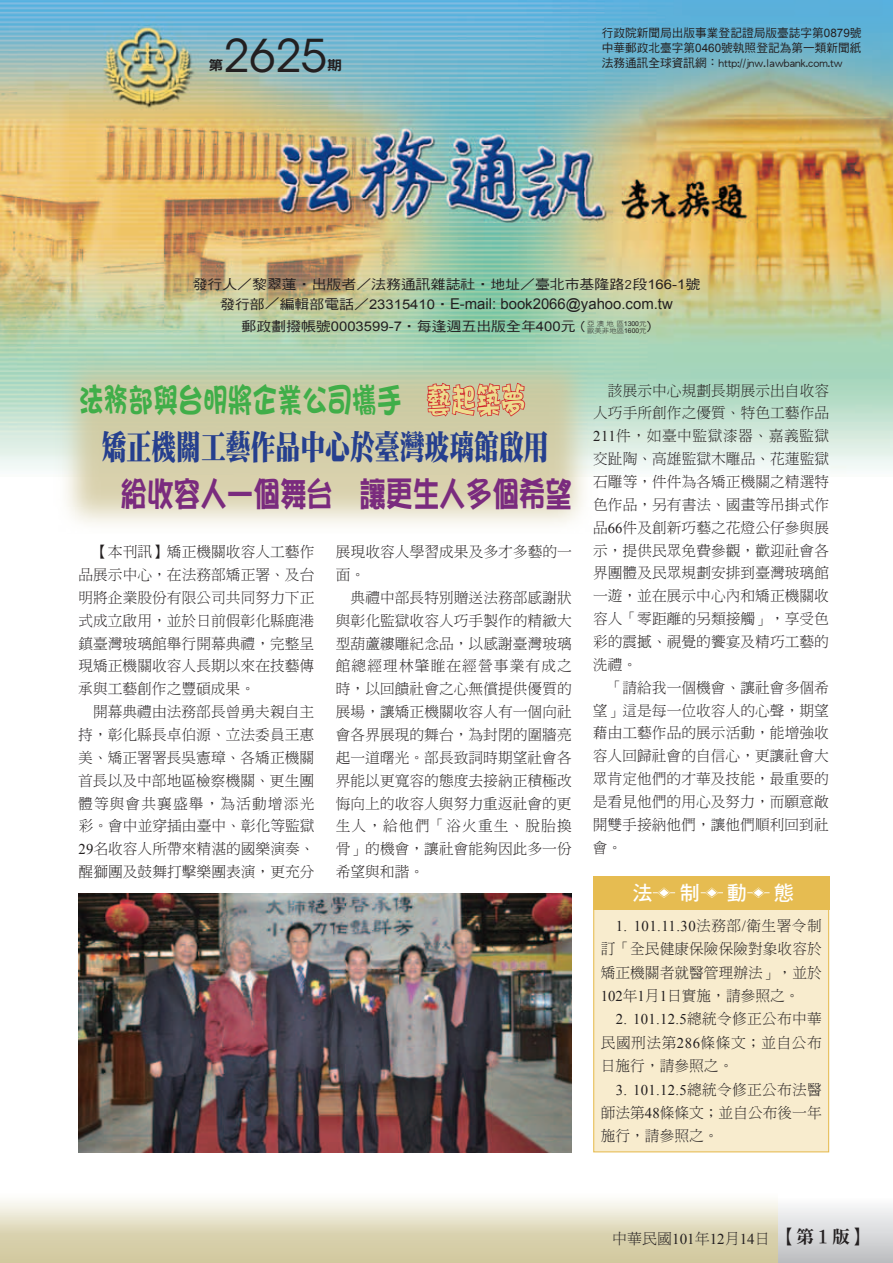
<style>
.page{position:relative;width:893px;height:1263px;background:#fff}
.page>*{position:absolute;margin:0;border:0;box-sizing:border-box;transform-origin:0 0}
.t1{font:45px "ITC Avant Garde Std";color:#231f20}
.t2{font:34.05px "DF Hai Bao Std W9";color:#40ae49;scale:.73 1}
.t3{font:34.05px "DF Ming Std W12";color:#253f8e;scale:.73 1}
.t4{font:34.05px "DFPOP1 W9 HKP BF";color:#7a2b7e;scale:.78 1}
.t5{font:20.25px "DF Hei Std W7";color:#fff}
.t6{font:18px "DF Ming Std W9";color:#231f20}
.t7{font:15px "DF Ming Std W3";color:#231f20}
.t8{font:14.85px/22.8px "DF Ming Std W3";color:#231f20;text-align:justify}
.t9{font:14.85px "Times New Roman";letter-spacing:.02em;color:#231f20}
.t10{font:14.85px "Arial";color:#231f20}
.t11{font:14.85px/23.4px "DF Ming Std W3";letter-spacing:.035em;color:#231f20}
.t12{font:13.5px "DF Hei Std W9";color:#231f20;scale:1.11 1}
.t13{font:13.35px "DF Hei Std W5";color:#231f20;scale:1.11 1}
.t14{font:11.7px/14.9px "DF Hei Std W5";color:#231f20}
.t15{font:6.75px "DF Hei Std W3";color:#231f20;scale:1.11 1}
.s1{font-family:"Arial"}
.s2{font-family:"DF Hei Std W5";font-size:13.35px}
.s3{font-size:13.35px}
.s4{color:#eddc8e}
.s5{font-family:"Times New Roman"}
.s6{font-family:"DF Ming Std W3"}
</style>
<div class="page">
<div style="left:0;top:1191px;width:893px;height:72px;background:linear-gradient(to bottom,#fefefc,#ccc191)"></div>
<div style="left:778px;top:1191px;width:115px;height:72px;background:linear-gradient(to bottom,#fff,#bdbec1)"></div>
<img style="left:0;top:0;width:893px;height:470px">
<img style="left:49px;top:342px;width:549px;height:182px">
<svg style="left:426px;top:376px;width:101px;height:42px;background:#ca8b76"></svg>
<div style="left:594px;top:876px;width:235px;height:276px;background:#f8ecce"></div>
<div style="left:593px;top:876px;width:236px;height:276px;border:1px solid #e6bc51"></div>
<div style="left:593px;top:876px;width:236px;height:33px;background:#e6bc51"></div>
<svg style="left:653px;top:887px;width:22px;height:11px"></svg>
<svg style="left:701px;top:887px;width:22px;height:11px"></svg>
<svg style="left:747px;top:887px;width:23px;height:11px"></svg>
<img style="left:79px;top:893px;width:493px;height:259px">
<p class="t14" style="left:602px;top:26px;width:261px">行政院新聞局出版事業登記證局版臺誌字第<span class="s1">0879</span>號中華郵政北臺字第<span class="s1">0460</span>號執照登記為第一類新聞紙</p>
<h1 class="t1" style="left:223px;top:28px;width:105px">2625</h1>
<p class="t12" style="left:327px;top:58px;width:15px">期</p>
<p class="t14" style="left:602px;top:55px;width:242px">法務通訊全球資訊網：http://jnw.lawbank.com.tw</p>
<p class="t12" style="left:208px;top:58px;width:15px">第</p>
<p class="t13" style="left:193px;top:277px;width:459px">發行人／黎翠蓮‧出版者／法務通訊雜誌社‧地址／臺北市基隆路2段<span class="s1">166-1</span>號</p>
<p class="t10" style="left:220px;top:294px;width:454px"><span class="s2">發行部／編輯部電話／</span><span class="s3">23315410</span><span class="s2">‧</span>E-mail: book2066@yahoo.com.tw</p>
<p class="t13" style="left:241px;top:319px;width:366px">郵政劃撥帳號<span class="s1">0003599-7</span>‧每逢週五出版全年<span class="s1">400</span>元 ( <sup>亞澳地區</sup><sup>1300</sup><sup>元</sup></p>
<p class="t15" style="left:587px;top:327px;width:60px">歐美非地區<span class="s1">1600</span>元<sup>)</sup></p>
<h2 class="t2" style="left:79px;top:381px;width:614px">法務部與台明將企業公司攜手　<span class="s4">藝起築夢</span></h2>
<h2 class="t3" style="left:102px;top:428px;width:614px">矯正機關工藝作品中心於臺灣玻璃館啟用</h2>
<h2 class="t4" style="left:121px;top:476px;width:580px">給收容人一個舞台　讓更生人多個希望</h2>
<p class="t8" style="left:78px;top:540px;width:238px;text-indent:15px">【本刊訊】矯正機關收容人工藝作品展示中心，在法務部矯正署、及台明將企業股份有限公司共同努力下正式成立啟用，並於日前假彰化縣鹿港鎮臺灣玻璃館舉行開幕典禮，完整呈現矯正機關收容人長期以來在技藝傳承與工藝創作之豐碩成果。</p>
<p class="t8" style="left:78px;top:700px;width:238px;text-indent:15px">開幕典禮由法務部長曾勇夫親自主持，彰化縣長卓伯源、立法委員王惠美、矯正署署長吳憲璋、各矯正機關首長以及中部地區檢察機關、更生團體等與會共襄盛舉，為活動增添光彩。會中並穿插由臺中、彰化等監獄<span class="s5">29</span>名收容人所帶來精湛的國樂演奏、醒獅團及鼓舞打擊樂團表演，更充分</p>
<p class="t8" style="left:336px;top:540px;width:237px">展現收容人學習成果及多才多藝的一面。</p>
<p class="t8" style="left:336px;top:586px;width:238px;text-indent:15px">典禮中部長特別贈送法務部感謝狀與彰化監獄收容人巧手製作的精緻大型葫蘆縷雕紀念品，以感謝臺灣玻璃館總經理林肇睢在經營事業有成之時，以回饋社會之心無償提供優質的展場，讓矯正機關收容人有一個向社會各界展現的舞台，為封閉的圍牆亮起一道曙光。部長致詞時期望社會各界能以更寬容的態度去接納正積極改悔向上的收容人與努力重返社會的更生人，給他們「浴火重生、脫胎換骨」的機會，讓社會能夠因此多一份希望與和諧。</p>
<p class="t8" style="left:593px;top:379px;width:238px;text-indent:15px">該展示中心規劃長期展示出自收容人巧手所創作之優質、特色工藝作品<span class="s5">211</span>件，如臺中監獄漆器、嘉義監獄交趾陶、高雄監獄木雕品、花蓮監獄石雕等，件件為各矯正機關之精選特色作品，另有書法、國畫等吊掛式作品<span class="s5">66</span>件及創新巧藝之花燈公仔參與展示，提供民眾免費參觀，歡迎社會各界團體及民眾規劃安排到臺灣玻璃館一遊，並在展示中心內和矯正機關收容人「零距離的另類接觸」，享受色彩的震撼、視覺的饗宴及精巧工藝的洗禮。</p>
<p class="t8" style="left:593px;top:676px;width:238px;text-indent:15px">「請給我一個機會、讓社會多個希望」這是每一位收容人的心聲，期望藉由工藝作品的展示活動，能增強收容人回歸社會的自信心，更讓社會大眾肯定他們的才華及技能，最重要的是看見他們的用心及努力，而願意敞開雙手接納他們，讓他們順利回到社會。</p>
<h3 class="t5" style="left:632px;top:882px;width:163px">法　 制　 動　 態</h3>
<p class="t9" style="left:616px;top:916px;width:208px">1. 101.11.30<span class="s6">法務部</span>/<span class="s6">衛生署令制</span></p>
<p class="t8" style="left:601px;top:937px;width:223px;line-height:23.4px">訂「全民健康保險保險對象收容於矯正機關者就醫管理辦法」，並於<span class="s5">102</span>年<span class="s5">1</span>月<span class="s5">1</span>日實施，請參照之。</p>
<p class="t9" style="left:616px;top:1009px;width:208px">2. 101.12.5<span class="s6">總統令修正公布中華</span></p>
<p class="t11" style="left:601px;top:1030px;width:223px">民國刑法第<span class="s5">286</span>條條文；並自公布日施行，請參照之。</p>
<p class="t9" style="left:616px;top:1079px;width:208px">3. 101.12.5<span class="s6">總統令修正公布法醫</span></p>
<p class="t8" style="left:601px;top:1101px;width:222px;line-height:23.4px">師法第<span class="s5">48</span>條條文；並自公布後一年施行，請參照之。</p>
<p class="t7" style="left:612px;top:1230px;width:159px">中華民國<span class="s5">101</span>年<span class="s5">12</span>月<span class="s5">14</span>日</p>
<p class="t6" style="left:778px;top:1227px;width:91px">【第１版】</p>
</div>
